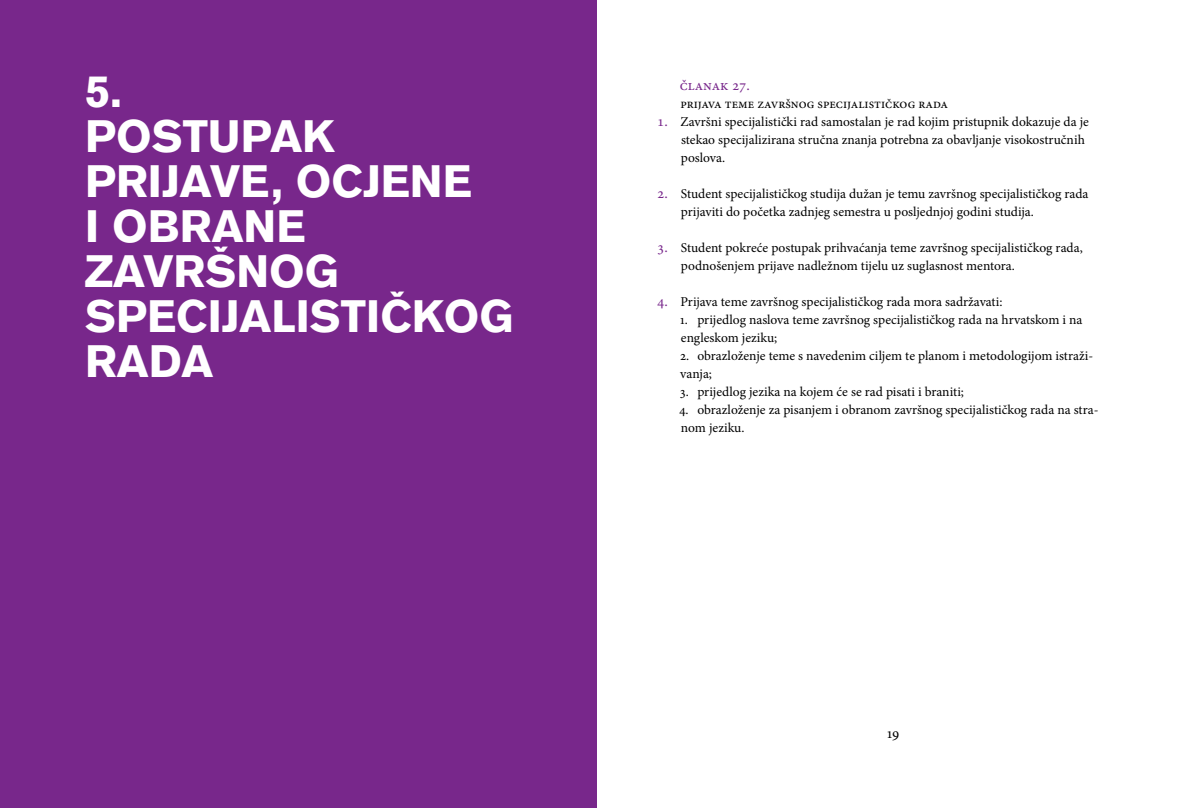
<style>
.page{position:relative;width:1191px;height:808px;background:#fff}
.page>*{position:absolute;margin:0;border:0;box-sizing:border-box;transform-origin:0 0}
.t1{font:700 45px/45px "Akzidenz Grotesk CE";color:#fff}
.t2{font:15px "Minion Pro";color:#78278b}
.t3{font:15px "Minion Pro";color:#000}
.t4{font:13.5px/18px "Minion Pro";color:#000}
</style>
<div class="page">
<div style="left:0;top:0;width:596px;height:808px;background:#78278b"></div>
<h1 class="t1" style="left:85px;top:69px;width:429px">5.<br>POSTUPAK<br>PRIJAVE, OCJENE<br>I OBRANE<br>ZAVRŠNOG<br>SPECIJALISTIČKOG<br>RADA</h1>
<p class="t2" style="left:657px;top:111px;width:12px">1.</p>
<p class="t2" style="left:657px;top:183px;width:12px">2.</p>
<p class="t2" style="left:657px;top:237px;width:12px">3.</p>
<p class="t2" style="left:657px;top:291px;width:12px">4.</p>
<p class="t2" style="left:680px;top:75px;width:72px">članak 27.</p>
<p class="t4" style="left:680px;top:95px;width:410px">prijava teme završnog specijalističkog rada<br>Završni specijalistički rad samostalan je rad kojim pristupnik dokazuje da je stekao specijalizirana stručna znanja potrebna za obavljanje visokostručnih poslova.</p>
<p class="t4" style="left:681px;top:185px;width:409px">Student specijalističkog studija dužan je temu završnog specijalističkog rada prijaviti do početka zadnjeg semestra u posljednjoj godini studija.</p>
<p class="t4" style="left:681px;top:239px;width:403px">Student pokreće postupak prihvaćanja teme završnog specijalističkog rada, podnošenjem prijave nadležnom tijelu uz suglasnost mentora.</p>
<p class="t4" style="left:680px;top:293px;width:323px">Prijava teme završnog specijalističkog rada mora sadržavati:</p>
<p class="t4" style="left:680px;top:311px;width:404px">1. prijedlog naslova teme završnog specijalističkog rada na hrvatskom i na engleskom jeziku;</p>
<p class="t4" style="left:680px;top:347px;width:414px">2. obrazloženje teme s navedenim ciljem te planom i metodologijom istraži&shy;vanja;</p>
<p class="t4" style="left:680px;top:383px;width:285px">3. prijedlog jezika na kojem će se rad pisati i braniti;</p>
<p class="t4" style="left:679px;top:401px;width:421px">4. obrazloženje za pisanjem i obranom završnog specijalističkog rada na stra&shy;nom jeziku.</p>
<p class="t3" style="left:887px;top:723px;width:14px">19</p>
</div>
